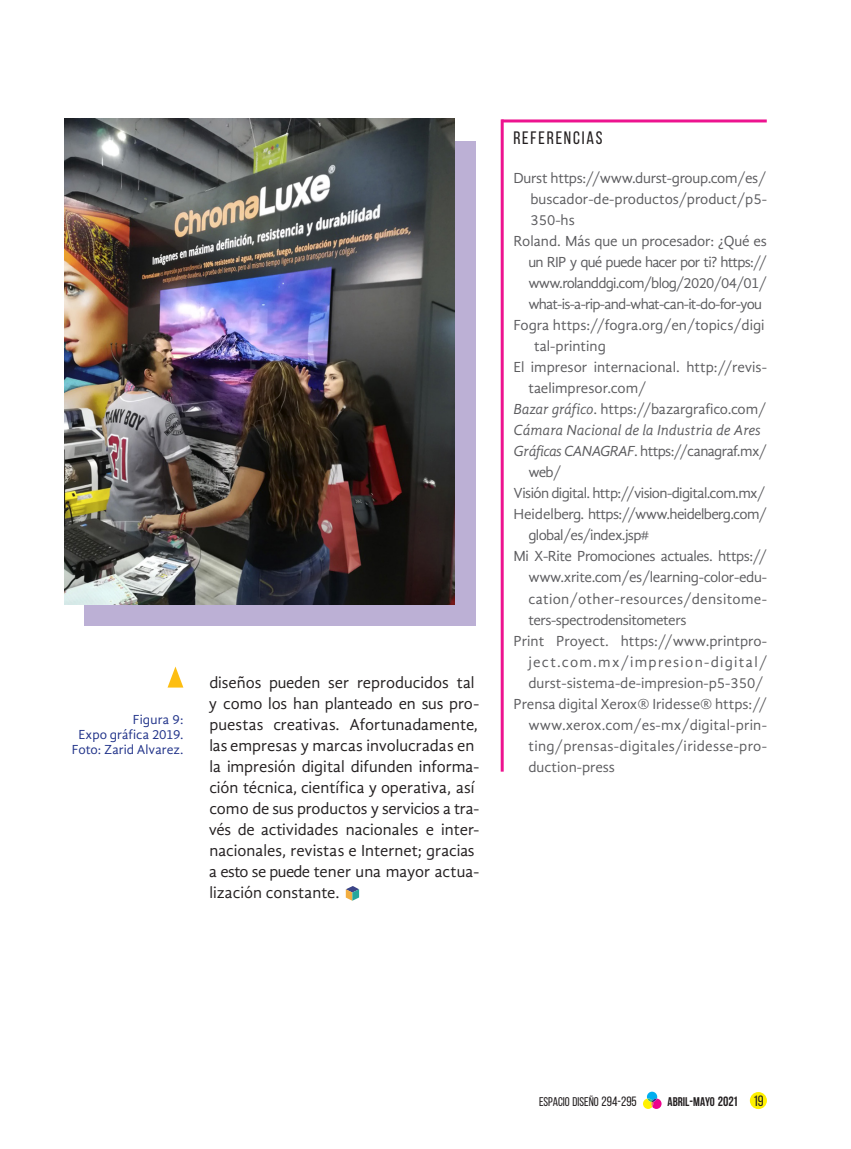
<style>
.page{position:relative;width:851px;height:1149px;background:#fff}
.page>*{position:absolute;margin:0;border:0;box-sizing:border-box;transform-origin:0 0}
.Titulo_de_referencia{font:18px "Bebas Neue";letter-spacing:.1em;color:#231f20}
.Cuerpo_sin_sangría{font:16.5px/21px "Gandhi Sans";color:#231f20}
.Texto_-_Referencias{font:15px/21px "Gandhi Sans";letter-spacing:-.02em;color:#5c5c5f;text-align:justify}
.Texto_-_Referencias-2{font:15px/21px "Gandhi Sans";letter-spacing:-.04em;color:#5c5c5f}
.Texto_-_Referencias-3{font:15px "Gandhi Sans";color:#5c5c5f}
.Texto_-_Referencias-4{font:italic 15px "Gandhi Sans";color:#5c5c5f}
.Pie_de_foto_derecha{font:13.5px "Gandhi Sans";letter-spacing:.005em;color:#203289}
.Pie_de_foto_derecha-2{font:13.5px "Gandhi Sans";letter-spacing:-.015em;color:#203289}
.t1{font:12.6px "Bebas Neue";color:#231f20}
.t2{font:700 12.6px "Bebas Neue";color:#231f20}
.s1{font-style:italic}
.s2{font-size:13.5px}
.s3{font-weight:400;font-size:15px}
</style>
<div class="page">
<div style="left:749px;top:1091px;width:17px;height:17px;background:#fff101;border-radius:50%"></div>
<svg style="left:643px;top:1091px;width:18px;height:17px"></svg>
<hr style="left:500px;top:119px;width:3px;height:652px;background:#ed138f">
<hr style="left:501px;top:119px;width:265px;height:3px;background:#ed138f">
<svg style="left:346px;top:886px;width:13px;height:14px"></svg>
<div style="left:84px;top:141px;width:391px;height:484px;background:#bcb0d5"></div>
<img style="left:64px;top:119px;width:390px;height:485px">
<svg style="left:167px;top:666px;width:16px;height:21px"></svg>
<p class="Pie_de_foto_derecha" style="left:133px;top:711px;width:52px">Figura 9:</p>
<p class="Pie_de_foto_derecha-2" style="left:78px;top:726px;width:106px">Expo gráfica 2019.</p>
<p class="Pie_de_foto_derecha" style="left:72px;top:741px;width:113px">Foto: Zarid Alvarez.</p>
<p class="Cuerpo_sin_sangría" style="left:209px;top:671px;width:272px">diseños pueden ser reproducidos tal y como los han planteado en sus pro&shy;puestas creativas. Afortunadamente, las empresas y marcas involucradas en la impresión digital difunden informa&shy;ción técnica, científica y operativa, así como de sus productos y servicios a tra&shy;vés de actividades nacionales e inter&shy;nacionales, revistas e Internet; gracias a esto se puede tener una mayor actua&shy;lización constante.</p>
<p class="Titulo_de_referencia" style="left:513px;top:128px;width:91px">REFERENCIAS</p>
<p class="Texto_-_Referencias" style="left:513px;top:167px;width:254px">Durst https://www.durst-group.com/es/</p>
<p class="Texto_-_Referencias" style="left:530px;top:188px;width:238px">buscador-de-productos/product/p5-</p>
<p class="Texto_-_Referencias" style="left:530px;top:209px;width:46px">350-hs</p>
<p class="Texto_-_Referencias" style="left:528px;top:230px;width:240px;text-indent:-15px">Roland. Más que un procesador: ¿Qué es un RIP y qué puede hacer por ti? https:// www.rolanddgi.com/blog/2020/04/01/ what-is-a-rip-and-what-can-it-do-for-you</p>
<p class="Texto_-_Referencias-3" style="left:513px;top:316px;width:253px">Fogra https://fogra.org/en/topics/digi</p>
<p class="Texto_-_Referencias" style="left:534px;top:335px;width:73px">tal-printing</p>
<p class="Texto_-_Referencias" style="left:528px;top:356px;width:240px;text-indent:-15px">El impresor internacional. http://revis&shy;taelimpresor.com/</p>
<p class="Texto_-_Referencias" style="left:513px;top:398px;width:254px"><span class="s1">Bazar gráfico</span>. https://bazargrafico.com/</p>
<p class="Texto_-_Referencias-4" style="left:513px;top:421px;width:249px">Cámara Nacional de la Industria de Ares</p>
<p class="Texto_-_Referencias" style="left:528px;top:440px;width:240px;text-indent:-15px"><span class="s1">Gráficas CANAGRAF</span>. https://canagraf.mx/ web/</p>
<p class="Texto_-_Referencias-2" style="left:513px;top:482px;width:253px">Visión digital. http://vision-digital.com.mx/</p>
<p class="Texto_-_Referencias-2" style="left:528px;top:503px;width:240px;text-indent:-15px">Heidelberg. https://www.heidelberg.com/ global/es/index.jsp#</p>
<p class="Texto_-_Referencias" style="left:528px;top:545px;width:240px;text-indent:-15px">Mi X-Rite Promociones actuales. https:// www.xrite.com/es/learning-color-edu&shy;cation/other-resources/densitome&shy;ters-spectrodensitometers</p>
<p class="Texto_-_Referencias" style="left:528px;top:629px;width:240px;text-indent:-15px">Print Proyect. https://www.printpro&shy;ject.com.mx/impresion-digital/ durst-sistema-de-impresion-p5-350/</p>
<p class="Texto_-_Referencias" style="left:528px;top:692px;width:240px;text-indent:-15px">Prensa digital Xerox® Iridesse® https:// www.xerox.com/es-mx/digital-prin&shy;ting/prensas-digitales/iridesse-pro&shy;duction-press</p>
<p class="t1" style="left:539px;top:1093px;width:99px">ESPACIO DISEÑO <span class="s2">294-295</span></p>
<p class="t2" style="left:667px;top:1093px;width:98px">ABRIL<span class="s2">-</span>MAYO <span class="s2">2021</span> <span class="s3">19</span></p>
</div>
